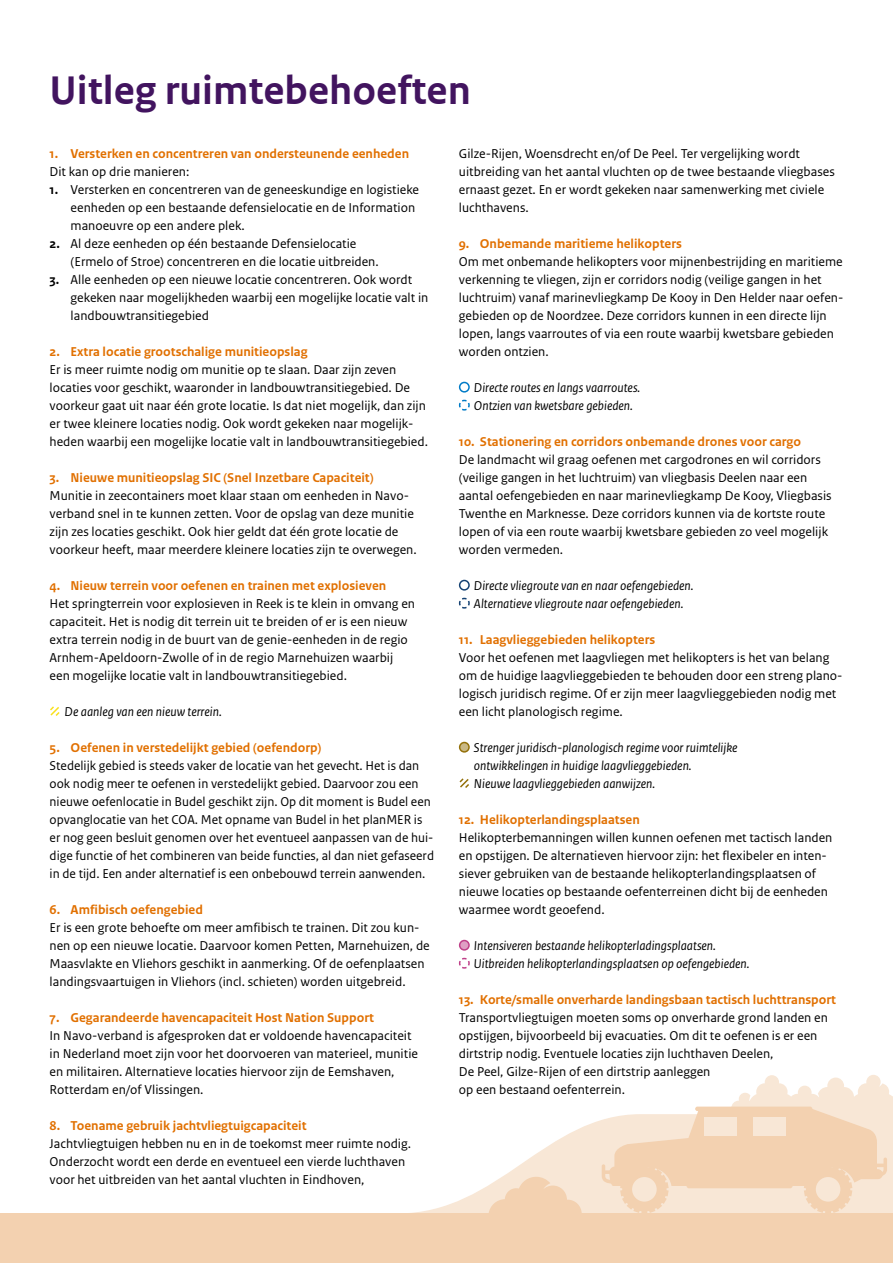
<style>
.page{position:relative;width:893px;height:1263px;background:#fff}
.page>*{position:absolute;margin:0;border:0;box-sizing:border-box;transform-origin:0 0}
.Head_2{font:700 42px "Rijksoverheid Sans Web Text";color:#42145f}
.Body{font:13.5px/18px "Rijksoverheid Sans Text";color:#000}
.Head_3_L{font:700 13.5px "Rijksoverheid Sans Text";color:#e17000}
.t1{font:italic 13.5px/18px "Rijksoverheid Sans Text";color:#000}
.s1{font-weight:700}
</style>
<div class="page">
<svg style="left:412px;top:1120px;width:190px;height:93px"></svg>
<div style="left:0;top:1213px;width:893px;height:50px;background:#f3d1b0"></div>
<svg style="left:602px;top:1075px;width:291px;height:138px"></svg>
<div style="left:632px;top:1177px;width:25px;height:24px;background:#f8e7d6;border-radius:50%"></div>
<svg style="left:489px;top:1177px;width:93px;height:36px;background:#f4d9be"></svg>
<svg style="left:50px;top:706px;width:10px;height:10px"></svg>
<div style="left:459px;top:382px;width:11px;height:11px;border:2px solid #007bc7;border-radius:50%"></div>
<svg style="left:458px;top:399px;width:12px;height:12px"></svg>
<div style="left:459px;top:580px;width:11px;height:11px;border:2px solid #154273;border-radius:50%"></div>
<svg style="left:458px;top:597px;width:12px;height:12px"></svg>
<div style="left:460px;top:742px;width:9px;height:10px;background:#c9b885;border-radius:50%"></div>
<div style="left:459px;top:742px;width:11px;height:11px;border:2px solid #94710a;border-radius:50%"></div>
<svg style="left:459px;top:778px;width:10px;height:10px"></svg>
<div style="left:460px;top:940px;width:9px;height:10px;background:#df9fc4;border-radius:50%"></div>
<div style="left:459px;top:940px;width:11px;height:11px;border:2px solid #bf4089;border-radius:50%"></div>
<svg style="left:458px;top:957px;width:12px;height:12px"></svg>
<h2 class="Head_2" style="left:50px;top:66px;width:423px">Uitleg ruimtebehoeften</h2>
<h3 class="Head_3_L" style="left:50px;top:146px;width:361px">1. Versterken en concentreren van ondersteunende eenheden</h3>
<p class="Body" style="left:50px;top:162px;width:141px">Dit kan op drie manieren:</p>
<p class="Body" style="left:71px;top:180px;width:350px;text-indent:-21px"><span class="s1">1.</span> Versterken en concentreren van de geneeskundige en logistieke eenheden op een bestaande defensielocatie en de Information manoeuvre op een andere plek.</p>
<p class="Body" style="left:71px;top:234px;width:310px;text-indent:-21px"><span class="s1">2.</span> Al deze eenheden op één bestaande Defensielocatie (Ermelo of Stroe) concentreren en die locatie uitbreiden.</p>
<p class="Body" style="left:71px;top:270px;width:359px;text-indent:-21px"><span class="s1">3.</span> Alle eenheden op een nieuwe locatie concentreren. Ook wordt gekeken naar mogelijkheden waarbij een mogelijke locatie valt in landbouwtransitiegebied</p>
<h3 class="Head_3_L" style="left:50px;top:344px;width:259px">2. Extra locatie grootschalige munitieopslag</h3>
<p class="Body" style="left:50px;top:360px;width:380px">Er is meer ruimte nodig om munitie op te slaan. Daar zijn zeven locaties voor geschikt, waaronder in landbouwtransitiegebied. De voorkeur gaat uit naar één grote locatie. Is dat niet mogelijk, dan zijn er twee kleinere locaties nodig. Ook wordt gekeken naar mogelijk&shy;heden waarbij een mogelijke locatie valt in landbouwtransitiegebied.</p>
<h3 class="Head_3_L" style="left:50px;top:470px;width:325px">3. Nieuwe munitieopslag SIC (Snel Inzetbare Capaciteit)</h3>
<p class="Body" style="left:50px;top:486px;width:369px">Munitie in zeecontainers moet klaar staan om eenheden in Navo&shy;verband snel in te kunnen zetten. Voor de opslag van deze munitie zijn zes locaties geschikt. Ook hier geldt dat één grote locatie de voorkeur heeft, maar meerdere kleinere locaties zijn te overwegen.</p>
<h3 class="Head_3_L" style="left:50px;top:578px;width:338px">4. Nieuw terrein voor oefenen en trainen met explosieven</h3>
<p class="Body" style="left:50px;top:594px;width:367px">Het springterrein voor explosieven in Reek is te klein in omvang en capaciteit. Het is nodig dit terrein uit te breiden of er is een nieuw extra terrein nodig in de buurt van de genie-eenheden in de regio Arnhem-Apeldoorn-Zwolle of in de regio Marnehuizen waarbij een mogelijke locatie valt in landbouwtransitiegebied.</p>
<p class="t1" style="left:65px;top:703px;width:159px">De aanleg van een nieuw terrein.</p>
<h3 class="Head_3_L" style="left:50px;top:740px;width:273px">5. Oefenen in verstedelijkt gebied (oefendorp)</h3>
<p class="Body" style="left:50px;top:756px;width:386px">Stedelijk gebied is steeds vaker de locatie van het gevecht. Het is dan ook nodig meer te oefenen in verstedelijkt gebied. Daarvoor zou een nieuwe oefenlocatie in Budel geschikt zijn. Op dit moment is Budel een opvanglocatie van het COA. Met opname van Budel in het planMER is er nog geen besluit genomen over het eventueel aanpassen van de hui&shy;dige functie of het combineren van beide functies, al dan niet gefaseerd in de tijd. Een ander alternatief is een onbebouwd terrein aanwenden.</p>
<h3 class="Head_3_L" style="left:50px;top:902px;width:155px">6. Amfibisch oefengebied</h3>
<p class="Body" style="left:50px;top:918px;width:382px">Er is een grote behoefte om meer amfibisch te trainen. Dit zou kun&shy;nen op een nieuwe locatie. Daarvoor komen Petten, Marnehuizen, de Maasvlakte en Vliehors geschikt in aanmerking. Of de oefenplaatsen landingsvaartuigen in Vliehors (incl. schieten) worden uitgebreid.</p>
<h3 class="Head_3_L" style="left:50px;top:1010px;width:326px">7. Gegarandeerde havencapaciteit Host Nation Support</h3>
<p class="Body" style="left:50px;top:1026px;width:370px">In Navo-verband is afgesproken dat er voldoende havencapaciteit in Nederland moet zijn voor het doorvoeren van materieel, munitie en militairen. Alternatieve locaties hiervoor zijn de Eemshaven, Rotterdam en/of Vlissingen.</p>
<h3 class="Head_3_L" style="left:50px;top:1118px;width:258px">8. Toename gebruik jachtvliegtuigcapaciteit</h3>
<p class="Body" style="left:50px;top:1134px;width:363px">Jachtvliegtuigen hebben nu en in de toekomst meer ruimte nodig.<br>Onderzocht wordt een derde en eventueel een vierde luchthaven voor het uitbreiden van het aantal vluchten in Eindhoven,</p>
<p class="Body" style="left:459px;top:144px;width:377px">Gilze-Rijen, Woensdrecht en/of De Peel. Ter vergelijking wordt uitbreiding van het aantal vluchten op de twee bestaande vliegbases ernaast gezet. En er wordt gekeken naar samenwerking met civiele luchthavens.</p>
<h3 class="Head_3_L" style="left:459px;top:236px;width:224px">9. Onbemande maritieme helikopters</h3>
<p class="Body" style="left:459px;top:252px;width:386px">Om met onbemande helikopters voor mijnenbestrijding en maritieme verkenning te vliegen, zijn er corridors nodig (veilige gangen in het luchtruim) vanaf marinevliegkamp De Kooy in Den Helder naar oefen&shy;gebieden op de Noordzee. Deze corridors kunnen in een directe lijn lopen, langs vaarroutes of via een route waarbij kwetsbare gebieden worden ontzien.</p>
<p class="t1" style="left:474px;top:379px;width:168px">Directe routes en langs vaarroutes.<br>Ontzien van kwetsbare gebieden.</p>
<h3 class="Head_3_L" style="left:459px;top:434px;width:344px">10. Stationering en corridors onbemande drones voor cargo</h3>
<p class="Body" style="left:459px;top:450px;width:374px">De landmacht wil graag oefenen met cargodrones en wil corridors (veilige gangen in het luchtruim) van vliegbasis Deelen naar een aantal oefengebieden en naar marinevliegkamp De Kooy, Vliegbasis Twenthe en Marknesse. Deze corridors kunnen via de kortste route lopen of via een route waarbij kwetsbare gebieden zo veel mogelijk worden vermeden.</p>
<p class="t1" style="left:474px;top:577px;width:221px">Directe vliegroute van en naar oefengebieden.<br>Alternatieve vliegroute naar oefengebieden.</p>
<h3 class="Head_3_L" style="left:459px;top:632px;width:198px">11. Laagvlieggebieden helikopters</h3>
<p class="Body" style="left:459px;top:648px;width:385px">Voor het oefenen met laagvliegen met helikopters is het van belang om de huidige laagvlieggebieden te behouden door een streng plano&shy;logisch juridisch regime. Of er zijn meer laagvlieggebieden nodig met een licht planologisch regime.</p>
<p class="t1" style="left:474px;top:739px;width:265px">Strenger juridisch-planologisch regime voor ruimtelijke ontwikkelingen in huidige laagvlieggebieden.<br>Nieuwe laagvlieggebieden aanwijzen.</p>
<h3 class="Head_3_L" style="left:459px;top:812px;width:182px">12. Helikopterlandingsplaatsen</h3>
<p class="Body" style="left:459px;top:828px;width:375px">Helikopterbemanningen willen kunnen oefenen met tactisch landen en opstijgen. De alternatieven hiervoor zijn: het flexibeler en inten&shy;siever gebruiken van de bestaande helikopterlandingsplaatsen of nieuwe locaties op bestaande oefenterreinen dicht bij de eenheden waarmee wordt geoefend.</p>
<p class="t1" style="left:474px;top:937px;width:277px">Intensiveren bestaande helikopterladingsplaatsen.<br>Uitbreiden helikopterlandingsplaatsen op oefengebieden.</p>
<h3 class="Head_3_L" style="left:459px;top:992px;width:379px">13. Korte/smalle onverharde landingsbaan tactisch luchttransport</h3>
<p class="Body" style="left:459px;top:1008px;width:370px">Transportvliegtuigen moeten soms op onverharde grond landen en opstijgen, bijvoorbeeld bij evacuaties. Om dit te oefenen is er een dirtstrip nodig. Eventuele locaties zijn luchthaven Deelen,<br>De Peel, Gilze-Rijen of een dirtstrip aanleggen<br>op een bestaand oefenterrein.</p>
</div>
